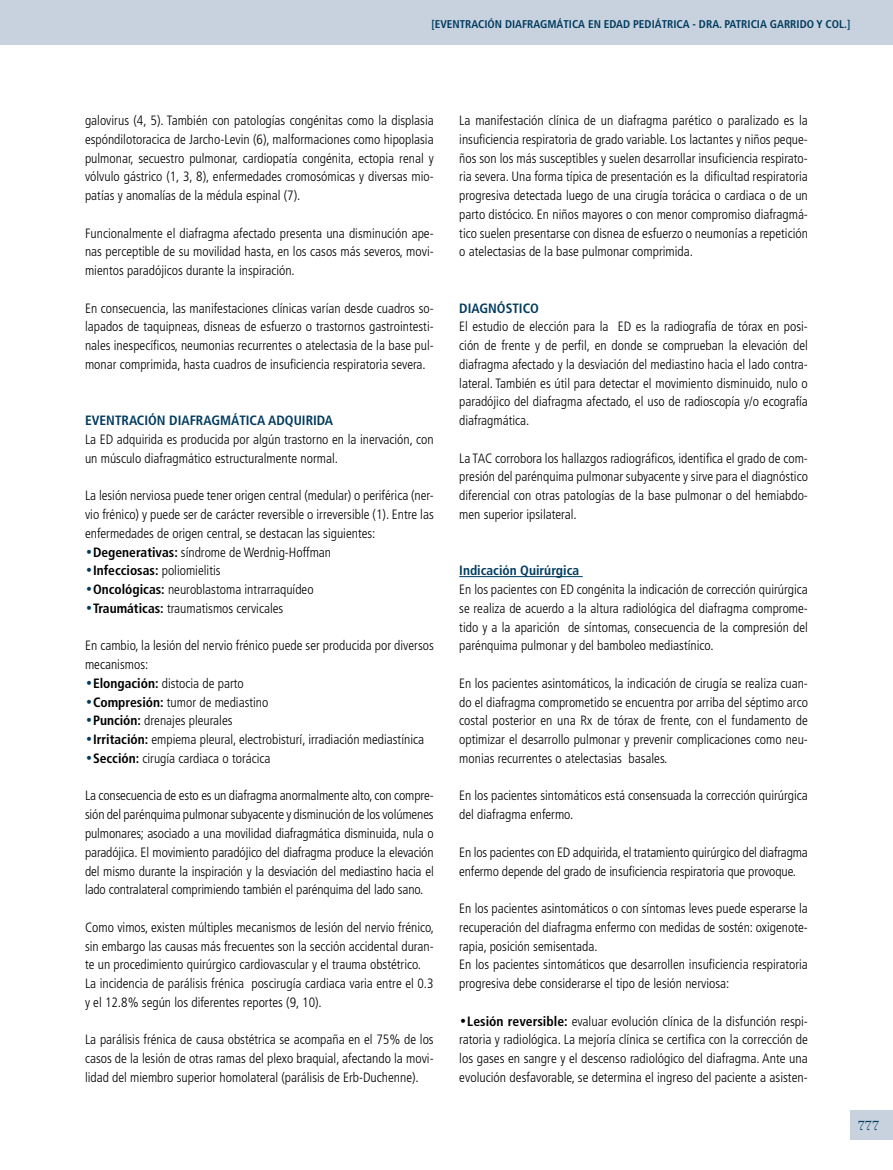
<style>
.page{position:relative;width:893px;height:1170px;background:#fff}
.page>*{position:absolute;margin:0;border:0;box-sizing:border-box;transform-origin:0 0}
.t1{font:19.5px "Filosofia Grand Caps";color:#003b5e;scale:1.1 1}
.t2{font:300 condensed 13.5px/18.8px "Frutiger";color:#000;text-align:justify}
.t3{font:700 condensed 13.5px "Frutiger";color:#003b5e}
.t4{font:700 condensed 11.25px "Frutiger";color:#003b5e}
.s1{font-family:"Swiss 721 BT";font-weight:400;color:#003b5e}
.s2{font-weight:700}
.s3{font-family:"Swiss 721 BT";font-weight:400}
</style>
<div class="page">
<div style="left:850px;top:1110px;width:43px;height:30px;background:#c8d2df"></div>
<div style="left:0;top:0;width:893px;height:44px;background:#c8d2df"></div>
<hr style="left:459px;top:576px;width:124px;height:1px;background:#003b5e">
<p class="t4" style="left:431px;top:17px;width:420px">[EVENTRACIÓN DIAFRAGMÁTICA EN EDAD PEDIÁTRICA - DRA. PATRICIA GARRIDO Y COL.]</p>
<p class="t2" style="left:85px;top:111px;width:350px">galovirus (4, 5). También con patologías congénitas como la displasia espóndilotoracica de Jarcho-Levin (6), malformaciones como hipoplasia pulmonar, secuestro pulmonar, cardiopatía congénita, ectopia renal y vólvulo gástrico (1, 3, 8), enfermedades cromosómicas y diversas mio&shy;patías y anomalías de la médula espinal (7).</p>
<p class="t2" style="left:85px;top:224px;width:350px">Funcionalmente el diafragma afectado presenta una disminución ape&shy;nas perceptible de su movilidad hasta, en los casos más severos, movi&shy;mientos paradójicos durante la inspiración.</p>
<p class="t2" style="left:85px;top:299px;width:350px">En consecuencia, las manifestaciones clínicas varían desde cuadros so&shy;lapados de taquipneas, disneas de esfuerzo o trastornos gastrointesti&shy;nales inespecíficos, neumonias recurrentes o atelectasia de la base pul&shy;monar comprimida, hasta cuadros de insuficiencia respiratoria severa.</p>
<p class="t3" style="left:85px;top:412px;width:250px">EVENTRACIÓN DIAFRAGMÁTICA ADQUIRIDA</p>
<p class="t2" style="left:85px;top:430px;width:350px">La ED adquirida es producida por algún trastorno en la inervación, con un músculo diafragmático estructuralmente normal.</p>
<p class="t2" style="left:85px;top:486px;width:350px">La lesión nerviosa puede tener origen central (medular) o periférica (ner&shy;vio frénico) y puede ser de carácter reversible o irreversible (1). Entre las enfermedades de origen central, se destacan las siguientes:</p>
<p class="t2" style="left:85px;top:542px;width:248px"><span class="s1">•</span><span class="s2">Degenerativas:</span> síndrome de Werdnig-Hoffman</p>
<p class="t2" style="left:85px;top:561px;width:137px"><span class="s1">•</span><span class="s2">Infecciosas:</span> poliomielitis</p>
<p class="t2" style="left:85px;top:580px;width:230px"><span class="s1">•</span><span class="s2">Oncológicas:</span> neuroblastoma intrarraquídeo</p>
<p class="t2" style="left:85px;top:599px;width:200px"><span class="s1">•</span><span class="s2">Traumáticas:</span> traumatismos cervicales</p>
<p class="t2" style="left:85px;top:636px;width:350px">En cambio, la lesión del nervio frénico puede ser producida por diversos mecanismos:</p>
<p class="t2" style="left:85px;top:674px;width:160px"><span class="s1">•</span><span class="s2">Elongación:</span> distocia de parto</p>
<p class="t2" style="left:85px;top:692px;width:185px"><span class="s1">•</span><span class="s2">Compresión:</span> tumor de mediastino</p>
<p class="t2" style="left:85px;top:711px;width:149px"><span class="s1">•</span><span class="s2">Punción:</span> drenajes pleurales</p>
<p class="t2" style="left:85px;top:730px;width:341px"><span class="s1">•</span><span class="s2">Irritación:</span> empiema pleural, electrobisturí, irradiación mediastínica</p>
<p class="t2" style="left:85px;top:749px;width:187px"><span class="s1">•</span><span class="s2">Sección:</span> cirugía cardiaca o torácica</p>
<p class="t2" style="left:85px;top:786px;width:350px">La consecuencia de esto es un diafragma anormalmente alto, con compre&shy;sión del parénquima pulmonar subyacente y disminución de los volúmenes pulmonares; asociado a una movilidad diafragmática disminuida, nula o paradójica. El movimiento paradójico del diafragma produce la elevación del mismo durante la inspiración y la desviación del mediastino hacia el lado contralateral comprimiendo también el parénquima del lado sano.</p>
<p class="t2" style="left:85px;top:917px;width:351px;text-align:left">Como vimos, existen múltiples mecanismos de lesión del nervio frénico, sin embargo las causas más frecuentes son la sección accidental duran&shy;te un procedimiento quirúrgico cardiovascular y el trauma obstétrico.<br>La incidencia de parálisis frénica poscirugía cardiaca varia entre el 0.3 y el 12.8% según los diferentes reportes (9, 10).</p>
<p class="t2" style="left:85px;top:1030px;width:350px">La parálisis frénica de causa obstétrica se acompaña en el 75% de los casos de la lesión de otras ramas del plexo braquial, afectando la movi&shy;lidad del miembro superior homolateral (parálisis de Erb-Duchenne).</p>
<p class="t2" style="left:459px;top:111px;width:350px">La manifestación clínica de un diafragma parético o paralizado es la insuficiencia respiratoria de grado variable. Los lactantes y niños peque&shy;ños son los más susceptibles y suelen desarrollar insuficiencia respirato&shy;ria severa. Una forma típica de presentación es la dificultad respiratoria progresiva detectada luego de una cirugía torácica o cardiaca o de un parto distócico. En niños mayores o con menor compromiso diafragmá&shy;tico suelen presentarse con disnea de esfuerzo o neumonías a repetición o atelectasias de la base pulmonar comprimida.</p>
<p class="t3" style="left:459px;top:300px;width:81px">DIAGNÓSTICO</p>
<p class="t2" style="left:459px;top:317px;width:350px">El estudio de elección para la ED es la radiografía de tórax en posi&shy;ción de frente y de perfil, en donde se comprueban la elevación del diafragma afectado y la desviación del mediastino hacia el lado contra&shy;lateral. También es útil para detectar el movimiento disminuido, nulo o paradójico del diafragma afectado, el uso de radioscopía y/o ecografía diafragmática.</p>
<p class="t2" style="left:459px;top:449px;width:350px">La TAC corrobora los hallazgos radiográficos, identifica el grado de com&shy;presión del parénquima pulmonar subyacente y sirve para el diagnóstico diferencial con otras patologías de la base pulmonar o del hemiabdo&shy;men superior ipsilateral.</p>
<p class="t3" style="left:459px;top:562px;width:121px">Indicación Quirúrgica</p>
<p class="t2" style="left:459px;top:580px;width:350px">En los pacientes con ED congénita la indicación de corrección quirúrgica se realiza de acuerdo a la altura radiológica del diafragma comprome&shy;tido y a la aparición de síntomas, consecuencia de la compresión del parénquima pulmonar y del bamboleo mediastínico.</p>
<p class="t2" style="left:459px;top:674px;width:350px">En los pacientes asintomáticos, la indicación de cirugía se realiza cuan&shy;do el diafragma comprometido se encuentra por arriba del séptimo arco costal posterior en una Rx de tórax de frente, con el fundamento de optimizar el desarrollo pulmonar y prevenir complicaciones como neu&shy;monias recurrentes o atelectasias basales.</p>
<p class="t2" style="left:459px;top:786px;width:350px">En los pacientes sintomáticos está consensuada la corrección quirúrgica del diafragma enfermo.</p>
<p class="t2" style="left:459px;top:842px;width:350px">En los pacientes con ED adquirida, el tratamiento quirúrgico del diafragma enfermo depende del grado de insuficiencia respiratoria que provoque.</p>
<p class="t2" style="left:459px;top:899px;width:350px;text-align:left">En los pacientes asintomáticos o con síntomas leves puede esperarse la recuperación del diafragma enfermo con medidas de sostén: oxigenote&shy;rapia, posición semisentada.<br>En los pacientes sintomáticos que desarrollen insuficiencia respiratoria progresiva debe considerarse el tipo de lesión nerviosa:</p>
<p class="t2" style="left:459px;top:1011px;width:350px"><span class="s3">•</span><span class="s2">Lesión reversible:</span> evaluar evolución clínica de la disfunción respi&shy;ratoria y radiológica. La mejoría clínica se certifica con la corrección de los gases en sangre y el descenso radiológico del diafragma. Ante una evolución desfavorable, se determina el ingreso del paciente a asisten-</p>
<h1 class="t1" style="left:857px;top:1113px;width:22px">777</h1>
</div>
